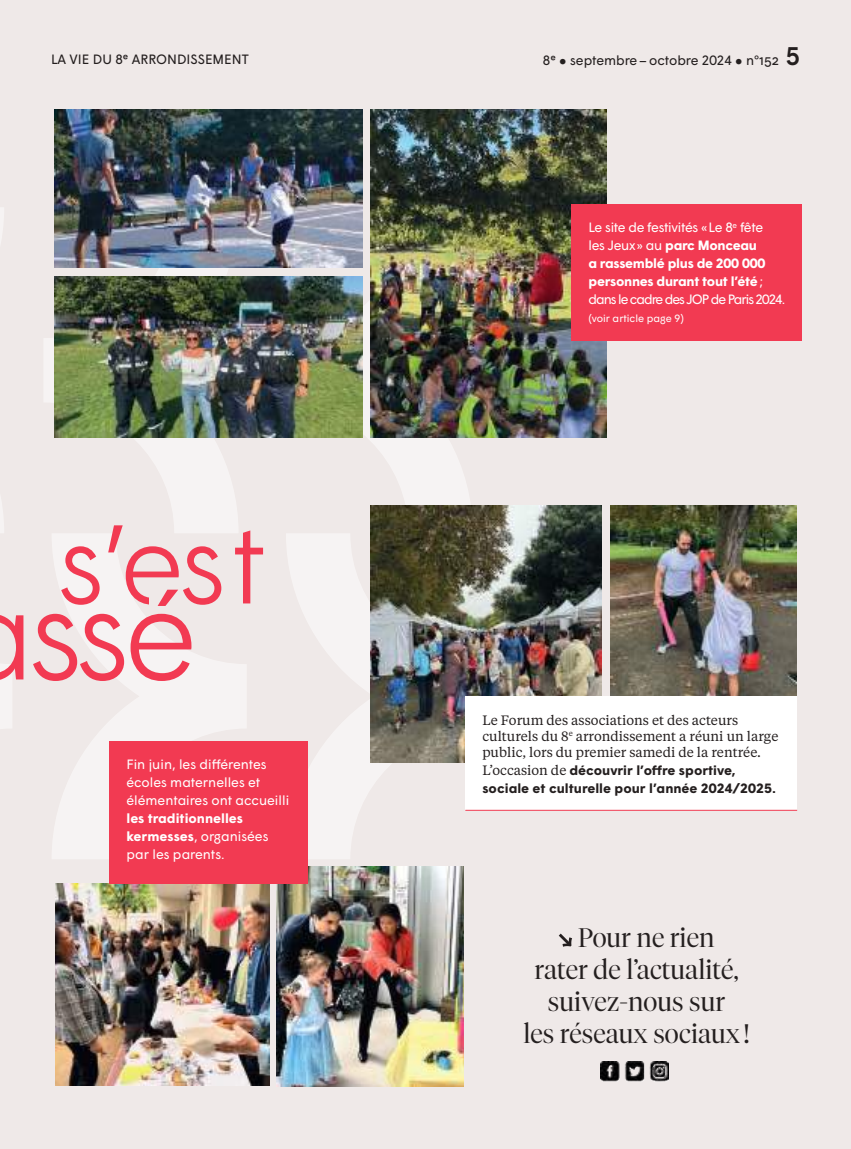
<style>
.page{position:relative;width:851px;height:1149px;background:#fff}
.page>*{position:absolute;margin:0;border:0;box-sizing:border-box;transform-origin:0 0}
.t1{font:300 111.45px "Wigrum";color:#f23a52}
.t2{font:300 26.7px "Tiempos Fine";color:#241f1f}
.t3{font:13.5px/18px "Wigrum";letter-spacing:-.05em;color:#fff}
.t4{font:13.5px/16.2px "Tiempos Text";color:#241f1f}
.t5{font:700 13.5px/18px "Wigrum";color:#241f1f}
.t6{font:13.5px/18px "Wigrum";letter-spacing:-.015em;color:#fff}
.t7{font:13.5px "Wigrum";color:#241f1f}
.t8{font:700 13.5px/18px "Wigrum";color:#fff}
.t9{font:10.5px "Wigrum";color:#fff}
.s1{font-weight:500;font-size:25.5px}
.s2{font-weight:400}
.s3{font-weight:700}
.s4{font-family:"Tiempos Text";font-weight:400}
</style>
<div class="page">
<div style="left:0;top:0;width:850px;height:1148px;background:#efe9e8"></div>
<svg style="left:0;top:207px;width:481px;height:652px"></svg>
<svg style="left:558px;top:933px;width:14px;height:13px"></svg>
<img style="left:600px;top:1061px;width:68px;height:21px">
<div style="left:149px;top:583px;width:31px;height:28px;background:#efe9e8"></div>
<svg style="left:0;top:589px;width:191px;height:117px"></svg>
<img style="left:371px;top:505px;width:230px;height:257px">
<img style="left:610px;top:505px;width:186px;height:191px">
<div style="left:465px;top:696px;width:332px;height:113px;background:#fff"></div>
<hr style="left:465px;top:809px;width:332px;height:1px;background:#f23b51">
<img style="left:55px;top:109px;width:307px;height:158px">
<img style="left:55px;top:276px;width:307px;height:161px">
<img style="left:276px;top:866px;width:188px;height:219px">
<img style="left:55px;top:883px;width:214px;height:202px">
<div style="left:109px;top:741px;width:198px;height:142px;background:#f23a52"></div>
<img style="left:371px;top:109px;width:235px;height:328px">
<div style="left:571px;top:204px;width:231px;height:136px;background:#f23a52"></div>
<p class="t7" style="left:51px;top:49px;width:199px">LA VIE DU 8e ARRONDISSEMENT</p>
<p class="t7" style="left:543px;top:50px;width:258px">8e ● septembre – octobre 2024 ● n°152 <span class="s1">5</span></p>
<h1 class="t1" style="left:58px;top:480px;width:209px">s’est</h1>
<p class="t6" style="left:126px;top:753px;width:164px">Fin juin, les différentes écoles maternelles et élémentaires ont accueilli</p>
<p class="t8" style="left:126px;top:807px;width:143px">les traditionnelles kermesses<span class="s2">, organisées par les parents.</span></p>
<p class="t3" style="left:588px;top:217px;width:198px">Le site de festivités « Le 8<sup>e</sup> fête<br>les Jeux » au <span class="s3">parc Monceau<br>a rassemblé plus de 200 000 personnes durant tout l’été</span> ; dans le cadre des JOP de Paris 2024.</p>
<p class="t9" style="left:588px;top:310px;width:97px">(voir article page 9)</p>
<p class="t4" style="left:482px;top:710px;width:297px">Le Forum des associations et des acteurs culturels du 8<sup>e</sup> arrondissement a réuni un large public, lors du premier samedi de la rentrée.</p>
<p class="t5" style="left:482px;top:760px;width:295px"><span class="s4">L’occasion de</span> découvrir l’offre sportive, sociale et culturelle pour l’année 2024/2025.</p>
<h2 class="t2" style="left:577px;top:921px;width:138px">Pour ne rien</h2>
<h2 class="t2" style="left:534px;top:953px;width:206px">rater de l’actualité,</h2>
<h2 class="t2" style="left:548px;top:985px;width:179px">suivez‑nous sur</h2>
<h2 class="t2" style="left:523px;top:1017px;width:228px">les réseaux sociaux!</h2>
</div>
